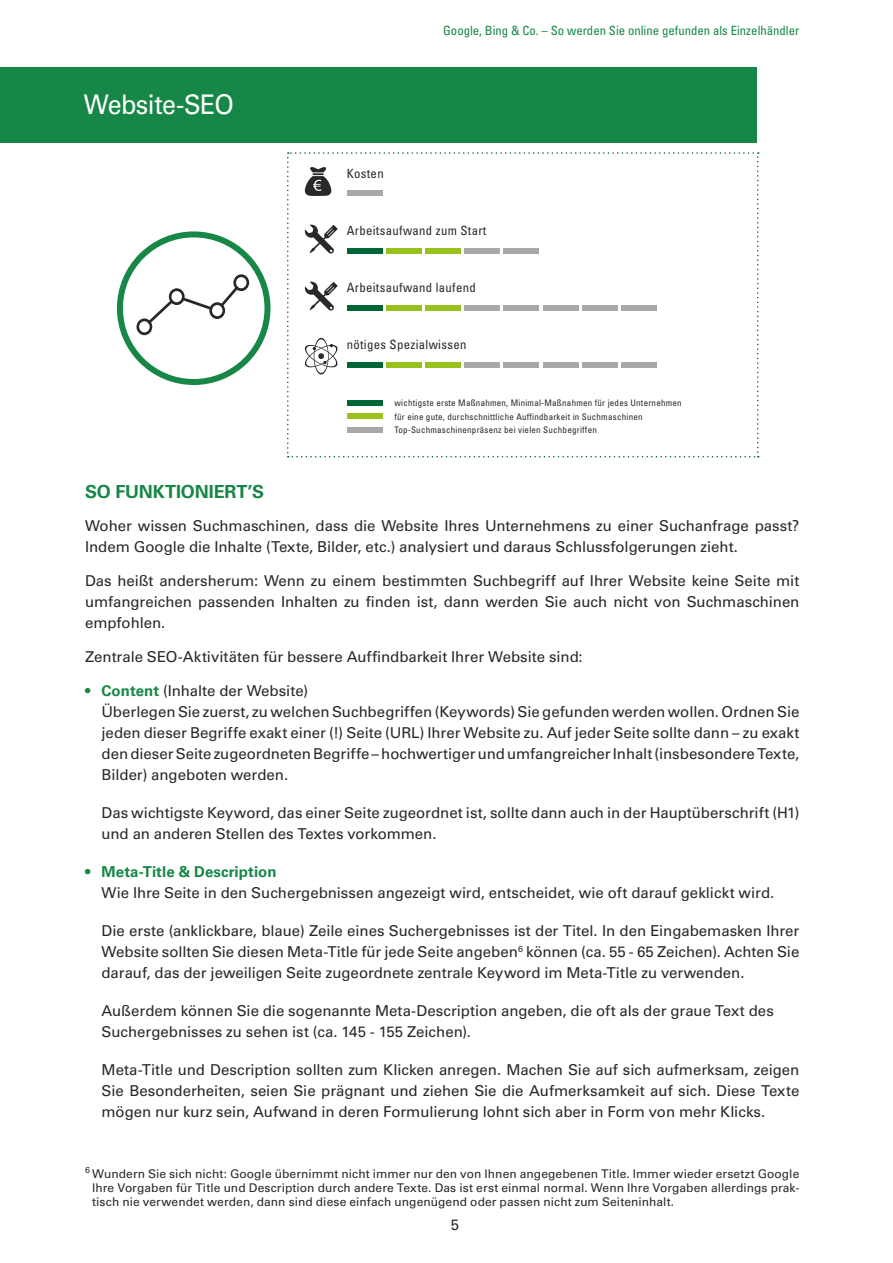
<style>
.page{position:relative;width:893px;height:1263px;background:#fff}
.page>*{position:absolute;margin:0;border:0;box-sizing:border-box;transform-origin:0 0}
.t1{font:27px "Univers LT Std";letter-spacing:-.02em;color:#fff;scale:.93 1}
.t2{font:700 18px "Univers LT Std";letter-spacing:-.005em;color:#168746}
.t3{font:15px/21px "Univers LT Std";color:#282827}
.t4{font:700 15px "Univers LT Std";letter-spacing:.005em;color:#168746}
.t5{font:condensed 12.75px "Univers LT Std";letter-spacing:.025em;color:#282827}
.t6{font:condensed 12.75px "Univers LT Std";color:#168746}
.t7{font:12px/14.4px "Univers LT Std";letter-spacing:.005em;color:#282827;text-align:justify}
.t8{font:condensed 9px/13.5px "Univers LT Std";letter-spacing:.025em;color:#282827}
.s1{font-weight:700;color:#168746}
</style>
<div class="page">
<svg style="left:117px;top:231px;width:153px;height:154px"></svg>
<svg style="left:287px;top:152px;width:472px;height:305px"></svg>
<div style="left:347px;top:400px;width:35px;height:6px;background:#006534"></div>
<div style="left:347px;top:414px;width:35px;height:5px;background:#98c21d"></div>
<div style="left:347px;top:427px;width:35px;height:6px;background:#a8a8a7"></div>
<div style="left:0;top:67px;width:756px;height:75px;background:#168746"></div>
<h1 class="t1" style="left:84px;top:89px;width:163px">Website-SEO</h1>
<p class="t5" style="left:347px;top:166px;width:39px">Kosten</p>
<p class="t6" style="left:443px;top:23px;width:358px">Google, Bing &amp; Co. – So werden Sie online gefunden als Einzelhändler</p>
<p class="t5" style="left:347px;top:222px;width:141px">Arbeitsaufwand zum Start</p>
<p class="t5" style="left:347px;top:279px;width:131px">Arbeitsaufwand laufend</p>
<p class="t5" style="left:347px;top:337px;width:121px">nötiges Spezialwissen</p>
<p class="t8" style="left:394px;top:396px;width:289px">wichtigste erste Maßnahmen, Minimal-Maßnahmen für jedes Unternehmen für eine gute, durchschnittliche Auffindbarkeit in Suchmaschinen<br>Top-Suchmaschinenpräsenz bei vielen Suchbegriffen</p>
<p class="t2" style="left:85px;top:481px;width:181px">SO FUNKTIONIERT’S</p>
<p class="t3" style="left:85px;top:516px;width:716px">Woher wissen Suchmaschinen, dass die Website Ihres Unternehmens zu einer Suchanfrage passt?<br>Indem Google die Inhalte (Texte, Bilder, etc.) analysiert und daraus Schlussfolgerungen zieht.</p>
<p class="t3" style="left:85px;top:570px;width:716px;text-align:justify">Das heißt andersherum: Wenn zu einem bestimmten Suchbegriff auf Ihrer Website keine Seite mit umfangreichen passenden Inhalten zu finden ist, dann werden Sie auch nicht von Suchmaschinen empfohlen.</p>
<p class="t3" style="left:85px;top:646px;width:499px">Zentrale SEO-Aktivitäten für bessere Auffindbarkeit Ihrer Website sind:</p>
<p class="t3" style="left:102px;top:680px;width:699px;text-indent:-16px"><span class="s1">• Content</span> (Inhalte der Website)<br>Überlegen Sie zuerst, zu welchen Suchbegriffen (Keywords) Sie gefunden werden wollen. Ordnen Sie jeden dieser Begriffe exakt einer (!) Seite (URL) Ihrer Website zu. Auf jeder Seite sollte dann – zu exakt den dieser Seite zugeordneten Begriffe – hochwertiger und umfangreicher Inhalt (insbesondere Texte, Bilder) angeboten werden.</p>
<p class="t3" style="left:102px;top:802px;width:699px">Das wichtigste Keyword, das einer Seite zugeordnet ist, sollte dann auch in der Hauptüberschrift (H1) und an anderen Stellen des Textes vorkommen.</p>
<p class="t4" style="left:85px;top:863px;width:193px">• Meta-Title &amp; Description</p>
<p class="t3" style="left:102px;top:882px;width:674px">Wie Ihre Seite in den Suchergebnissen angezeigt wird, entscheidet, wie oft darauf geklickt wird.</p>
<p class="t3" style="left:102px;top:920px;width:699px;text-align:justify">Die erste (anklickbare, blaue) Zeile eines Suchergebnisses ist der Titel. In den Eingabemasken Ihrer Website sollten Sie diesen Meta-Title für jede Seite angeben<sup>6</sup> können (ca. 55 - 65 Zeichen). Achten Sie darauf, das der jeweiligen Seite zugeordnete zentrale Keyword im Meta-Title zu verwenden.</p>
<p class="t3" style="left:102px;top:1000px;width:674px">Außerdem können Sie die sogenannte Meta-Description angeben, die oft als der graue Text des<br>Suchergebnisses zu sehen ist (ca. 145 - 155 Zeichen).</p>
<p class="t3" style="left:102px;top:1059px;width:699px;text-align:justify">Meta-Title und Description sollten zum Klicken anregen. Machen Sie auf sich aufmerksam, zeigen Sie Besonderheiten, seien Sie prägnant und ziehen Sie die Aufmerksamkeit auf sich. Diese Texte mögen nur kurz sein, Aufwand in deren Formulierung lohnt sich aber in Form von mehr Klicks.</p>
<p class="t7" style="left:92px;top:1166px;width:709px;text-indent:-7px"><sup>6</sup> Wundern Sie sich nicht: Google übernimmt nicht immer nur den von Ihnen angegebenen Title. Immer wieder ersetzt Google Ihre Vorgaben für Title und Description durch andere Texte. Das ist erst einmal normal. Wenn Ihre Vorgaben allerdings prak&shy;tisch nie verwendet werden, dann sind diese einfach ungenügend oder passen nicht zum Seiteninhalt.</p>
<p class="t3" style="left:451px;top:1214px;width:10px">5</p>
</div>
